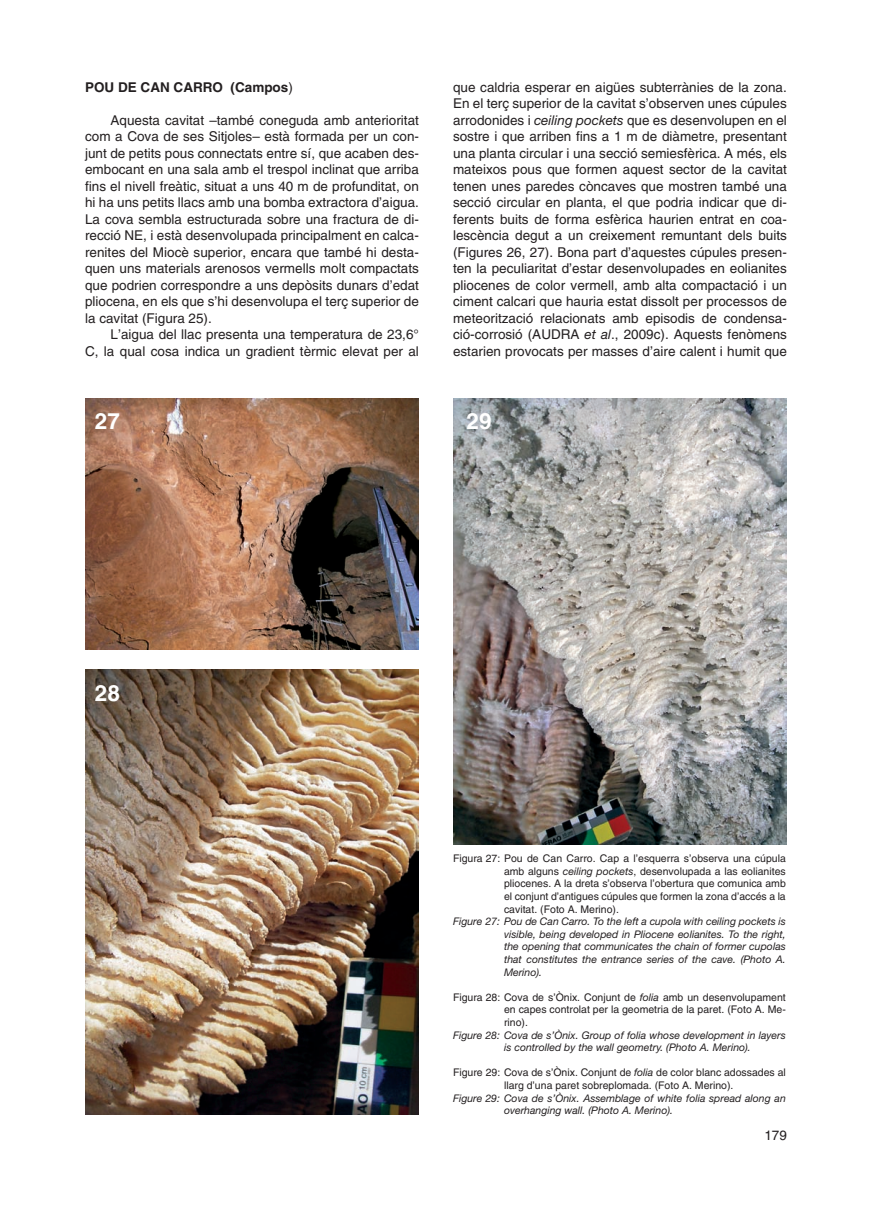
<style>
.page{position:relative;width:872px;height:1212px;background:#fff}
.page>*{position:absolute;margin:0;border:0;box-sizing:border-box;transform-origin:0 0}
.t1{font:700 22.5px "Helvetica LT Std";color:#fff}
.t2{font:13.5px/16.5px "Helvetica LT Std";color:#231f20;text-align:justify}
.t3{font:700 13.5px "Helvetica LT Std";color:#231f20}
.t4{font:10.5px/12.6px "Helvetica LT Std";color:#231f20;text-align:justify}
.t5{font:italic 10.5px/12.6px "Helvetica Neue LT Std";color:#231f20}
.s1{font-weight:400}
.s2{font-family:"Helvetica Neue LT Std";font-style:italic}
</style>
<div class="page">
<img style="left:85px;top:399px;width:334px;height:250px">
<img style="left:85px;top:669px;width:334px;height:445px">
<img style="left:453px;top:399px;width:334px;height:445px">
<p class="t3" style="left:85px;top:79px;width:209px">POU DE CAN CARRO (Campos<span class="s1">)</span></p>
<p class="t2" style="left:85px;top:112px;width:335px;text-indent:26px">Aquesta cavitat –també coneguda amb anterioritat com a Cova de ses Sitjoles– està formada per un con&shy;junt de petits pous connectats entre sí, que acaben des&shy;embocant en una sala amb el trespol inclinat que arriba fins el nivell freàtic, situat a uns 40 m de profunditat, on hi ha uns petits llacs amb una bomba extractora d’aigua.<br>La cova sembla estructurada sobre una fractura de di&shy;recció NE, i està desenvolupada principalment en calca&shy;renites del Miocè superior, encara que també hi desta&shy;quen uns materials arenosos vermells molt compactats que podrien correspondre a uns depòsits dunars d’edat pliocena, en els que s’hi desenvolupa el terç superior de la cavitat (Figura 25).</p>
<p class="t2" style="left:85px;top:326px;width:335px;text-align:right">L’aigua del llac presenta una temperatura de 23,6°<br>C, la qual cosa indica un gradient tèrmic elevat per al</p>
<h1 class="t1" style="left:95px;top:407px;width:27px">27</h1>
<p class="t2" style="left:453px;top:79px;width:335px">que caldria esperar en aigües subterrànies de la zona.<br>En el terç superior de la cavitat s’observen unes cúpules arrodonides i <span class="s2">ceiling pockets</span> que es desenvolupen en el sostre i que arriben fins a 1 m de diàmetre, presentant una planta circular i una secció semiesfèrica. A més, els mateixos pous que formen aquest sector de la cavitat tenen unes paredes còncaves que mostren també una secció circular en planta, el que podria indicar que di&shy;ferents buits de forma esfèrica haurien entrat en coa&shy;lescència degut a un creixement remuntant dels buits (Figures 26, 27). Bona part d’aquestes cúpules presen&shy;ten la peculiaritat d’estar desenvolupades en eolianites pliocenes de color vermell, amb alta compactació i un ciment calcari que hauria estat dissolt per processos de meteorització relacionats amb episodis de condensa&shy;ció-corrosió (AUDRA <span class="s2">et al</span>., 2009c). Aquests fenòmens estarien provocats per masses d’aire calent i humit que</p>
<h1 class="t1" style="left:466px;top:407px;width:27px">29</h1>
<h1 class="t1" style="left:95px;top:679px;width:27px">28</h1>
<p class="t4" style="left:504px;top:852px;width:283px;text-indent:-51px">Figura 27: Pou de Can Carro. Cap a l’esquerra s’observa una cúpula amb alguns <span class="s2">ceiling pockets</span>, desenvolupada a las eolianites pliocenes. A la dreta s’observa l’obertura que comunica amb el conjunt d’antigues cúpules que formen la zona d’accés a la cavitat. (Foto A. Merino).</p>
<p class="t5" style="left:504px;top:915px;width:283px;text-align:justify;text-indent:-51px">Figure 27: Pou de Can Carro. To the left a cupola with ceiling pockets is visible, being developed in Pliocene eolianites. To the right, the opening that communicates the chain of former cupolas that constitutes the entrance series of the cave. (Photo A.<br>Merino).</p>
<p class="t4" style="left:504px;top:991px;width:283px;text-indent:-51px">Figura 28: Cova de s’Ònix. Conjunt de <span class="s2">folia</span> amb un desenvolupament en capes controlat per la geometria de la paret. (Foto A. Me&shy;rino).</p>
<p class="t5" style="left:504px;top:1028px;width:283px;text-indent:-51px">Figure 28: Cova de s’Ònix. Group of folia whose development in layers is controlled by the wall geometry. (Photo A. Merino).</p>
<p class="t4" style="left:453px;top:1066px;width:334px;text-align:center">Figure 29: Cova de s’Ònix. Conjunt de <span class="s2">folia</span> de color blanc adossades al llarg d’una paret sobreplomada. (Foto A. Merino).</p>
<p class="t5" style="left:504px;top:1091px;width:283px;text-indent:-51px">Figure 29: Cova de s’Ònix. Assemblage of white folia spread along an overhanging wall. (Photo A. Merino).</p>
<p class="t2" style="left:764px;top:1126px;width:24px">179</p>
</div>
